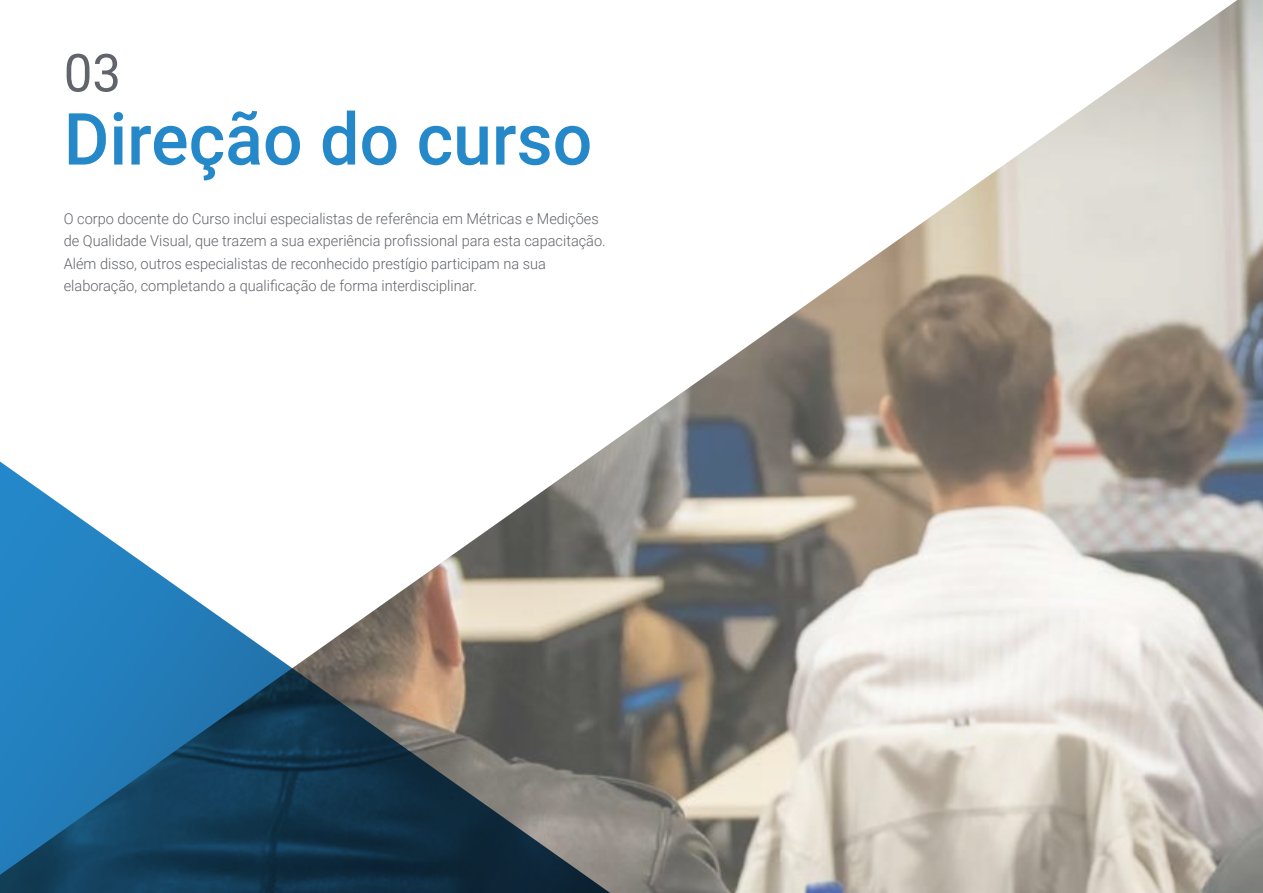
<style>
.page{position:relative;width:1263px;height:893px;background:#fff}
.page>*{position:absolute;margin:0;border:0;box-sizing:border-box;transform-origin:0 0}
.t1{font:500 72px "Roboto";color:#2488c9}
.t2{font:52.5px "Roboto";color:#61646a}
.t3{font:300 15px/22.5px "Roboto";color:#61646a}
</style>
<div class="page">
<img style="left:607px;top:0;width:656px;height:893px">
<svg style="left:0;top:446px;width:640px;height:447px"></svg>
<h2 class="t2" style="left:64px;top:36px;width:59px">03</h2>
<h1 class="t1" style="left:64px;top:89px;width:530px">Direção do curso</h1>
<p class="t3" style="left:64px;top:207px;width:543px">O corpo docente do Curso inclui especialistas de referência em Métricas e Medições de Qualidade Visual, que trazem a sua experiência profissional para esta capacitação.<br>Além disso, outros especialistas de reconhecido prestígio participam na sua elaboração, completando a qualificação de forma interdisciplinar.</p>
</div>
